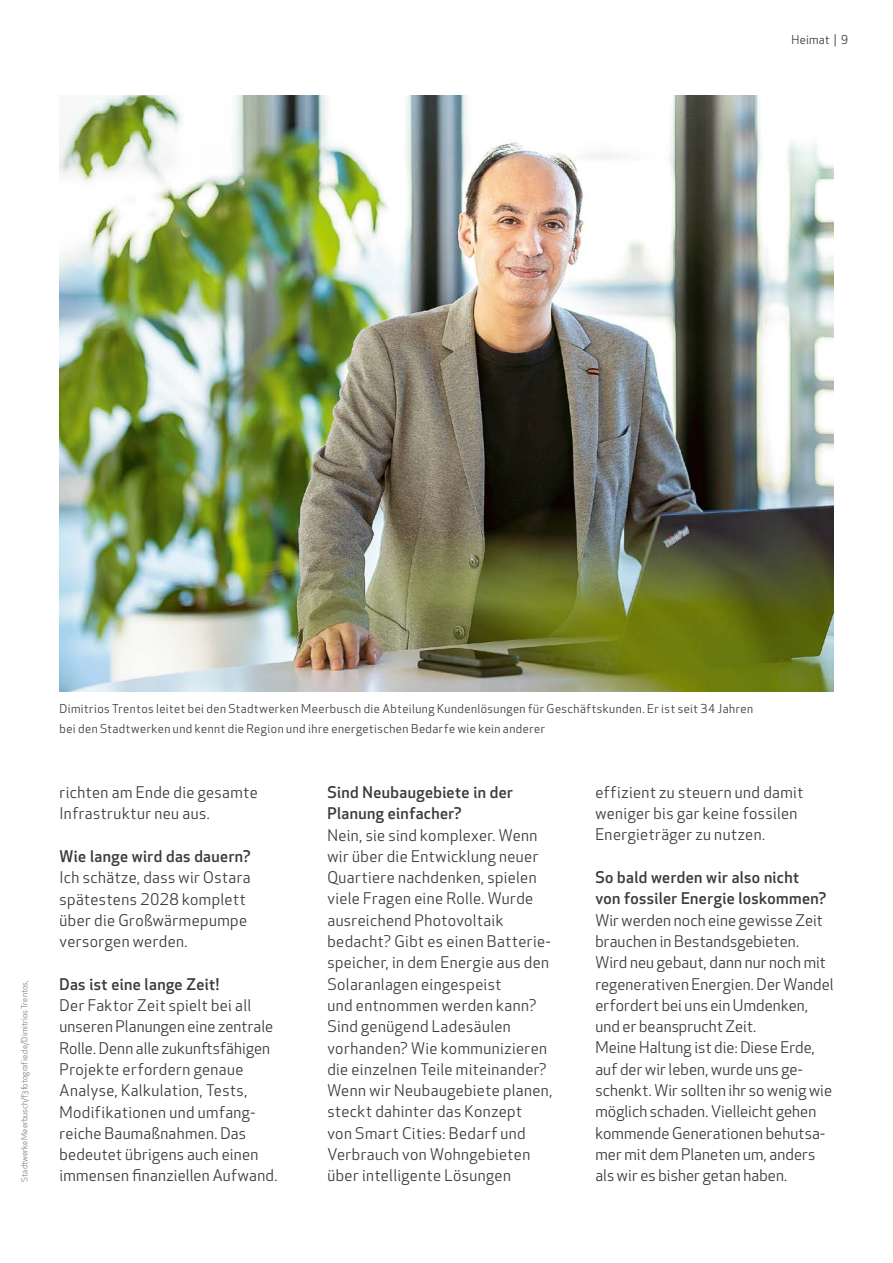
<style>
.page{position:relative;width:893px;height:1263px;background:#fff}
.page>*{position:absolute;margin:0;border:0;box-sizing:border-box;transform-origin:0 0}
.t1{font:15.75px/21.3px "Apex New";letter-spacing:.02em;color:#3b3b3a}
.t2{font:500 15.75px/21.3px "Apex New";letter-spacing:.025em;color:#3b3b3a}
.t3{font:12px/19.8px "Apex New";letter-spacing:.04em;color:#3b3b3a}
.t4{font:8.25px "Apex New";color:#80807f}
</style>
<div class="page">
<img style="left:60px;top:95px;width:773px;height:596px">
<p class="t3" style="left:791px;top:30px;width:58px">Heimat | 9</p>
<p class="t4" style="left:19px;top:1181px;width:202px;rotate:-90deg">Stadtwerke Meerbusch/f3fotografie.de/Dimitrios Trentos,</p>
<p class="t3" style="left:60px;top:699px;width:695px">Dimitrios Trentos leitet bei den Stadtwerken Meerbusch die Abteilung Kundenlösungen für Geschäftskunden. Er ist seit 34 Jahren bei den Stadtwerken und kennt die Region und ihre energetischen Bedarfe wie kein anderer</p>
<p class="t1" style="left:60px;top:782px;width:200px">richten am Ende die gesamte<br>Infrastruktur neu aus.</p>
<p class="t2" style="left:60px;top:845px;width:193px">Wie lange wird das dauern?</p>
<p class="t1" style="left:60px;top:867px;width:193px">Ich schätze, dass wir Ostara spätestens 2028 komplett über die Großwärmepumpe versorgen werden.</p>
<p class="t2" style="left:60px;top:973px;width:161px">Das ist eine lange Zeit!</p>
<p class="t1" style="left:60px;top:995px;width:219px">Der Faktor Zeit spielt bei all unseren Planungen eine zentrale<br>Rolle. Denn alle zukunftsfähigen<br>Projekte erfordern genaue<br>Analyse, Kalkulation, Tests,<br>Modifikationen und umfang&shy;reiche Baumaßnahmen. Das bedeutet übrigens auch einen immensen finanziellen Aufwand.</p>
<p class="t2" style="left:327px;top:781px;width:187px">Sind Neubaugebiete in der<br>Planung einfacher?</p>
<p class="t1" style="left:327px;top:824px;width:227px">Nein, sie sind komplexer. Wenn wir über die Entwicklung neuer<br>Quartiere nachdenken, spielen viele Fragen eine Rolle. Wurde ausreichend Photovoltaik bedacht? Gibt es einen Batterie&shy;speicher, in dem Energie aus den<br>Solaranlagen eingespeist<br>und entnommen werden kann?<br>Sind genügend Ladesäulen vorhanden? Wie kommunizieren die einzelnen Teile miteinander?<br>Wenn wir Neubaugebiete planen, steckt dahinter das Konzept<br>von Smart Cities: Bedarf und<br>Verbrauch von Wohngebieten über intelligente Lösungen</p>
<p class="t1" style="left:595px;top:781px;width:209px">effizient zu steuern und damit weniger bis gar keine fossilen<br>Energieträger zu nutzen.</p>
<p class="t2" style="left:595px;top:866px;width:232px">So bald werden wir also nicht von fossiler Energie loskommen?</p>
<p class="t1" style="left:595px;top:909px;width:240px">Wir werden noch eine gewisse Zeit brauchen in Bestandsgebieten.<br>Wird neu gebaut, dann nur noch mit regenerativen Energien. Der Wandel erfordert bei uns ein Umdenken, und er beansprucht Zeit.<br>Meine Haltung ist die: Diese Erde, auf der wir leben, wurde uns ge&shy;schenkt. Wir sollten ihr so wenig wie möglich schaden. Vielleicht gehen kommende Generationen behutsa&shy;mer mit dem Planeten um, anders</p>
<p class="t1" style="left:595px;top:1165px;width:193px">als wir es bisher getan haben.</p>
</div>
